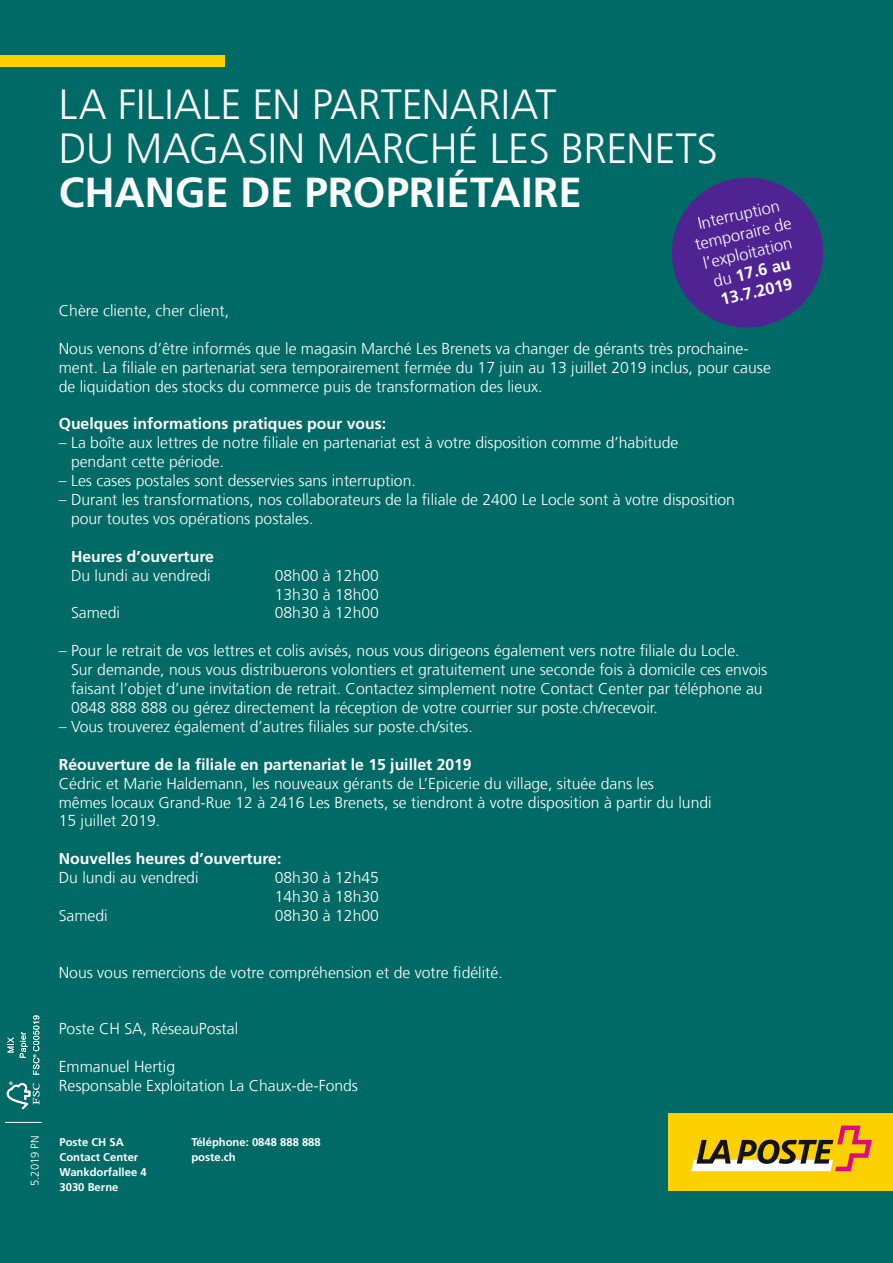
<style>
.page{position:relative;width:893px;height:1263px;background:#006b66}
.page>*{position:absolute;margin:0;border:0;box-sizing:border-box;transform-origin:0 0}
.t1{font:300 42px/43.5px "Frutiger";letter-spacing:-.005em;color:#fff}
.t2{font:700 42px "Frutiger";color:#fff}
.t3{font:300 16.5px/19.8px "Frutiger";color:#fff;text-align:center}
.t4{font:300 15.75px/18.9px "Frutiger";color:#fff}
.t5{font:700 15.75px "Frutiger";color:#fff}
.t6{font:700 11.25px/14.9px "Frutiger";color:#fff}
.t7{font:300 11.25px "Frutiger";color:#fff}
.s1{font-weight:700}
</style>
<div class="page">
<div style="left:0;top:55px;width:225px;height:12px;background:#fdd000"></div>
<div style="left:669px;top:1113px;width:224px;height:78px;background:#fdd000"></div>
<svg style="left:691px;top:1125px;width:181px;height:46px"></svg>
<hr style="left:5px;top:1122px;width:37px;height:1px;background:#fff">
<svg style="left:7px;top:1081px;width:33px;height:28px"></svg>
<svg style="left:8px;top:1037px;width:6px;height:15px"></svg>
<svg style="left:20px;top:1015px;width:19px;height:59px"></svg>
<svg style="left:672px;top:177px;width:152px;height:151px"></svg>
<p class="t7" style="left:28px;top:1186px;width:52px;rotate:-90deg">5.2019 PN</p>
<h1 class="t1" style="left:59px;top:83px;width:661px">LA FILIALE EN PARTENARIAT<br>DU MAGASIN MARCHÉ LES BRENETS</h1>
<h1 class="t2" style="left:59px;top:167px;width:525px">CHANGE DE PROPRIÉTAIRE</h1>
<p class="t3" style="left:688px;top:216px;width:100px;rotate:-13deg">Interruption temporaire de l’exploitation du <span class="s1">17.6 au<br>13.7.2019</span></p>
<p class="t4" style="left:59px;top:301px;width:172px">Chère cliente, cher client,</p>
<p class="t4" style="left:59px;top:339px;width:714px">Nous venons d’être informés que le magasin Marché Les Brenets va changer de gérants très prochaine&shy;ment. La filiale en partenariat sera temporairement fermée du 17 juin au 13 juillet 2019 inclus, pour cause de liquidation des stocks du commerce puis de transformation des lieux.</p>
<p class="t5" style="left:59px;top:415px;width:329px">Quelques informations pratiques pour vous:</p>
<p class="t4" style="left:71px;top:434px;width:609px;text-indent:-12px">– La boîte aux lettres de notre filiale en partenariat est à votre disposition comme d’habitude pendant cette période.</p>
<p class="t4" style="left:59px;top:471px;width:359px">– Les cases postales sont desservies sans interruption.</p>
<p class="t4" style="left:71px;top:490px;width:665px;text-indent:-12px">– Durant les transformations, nos collaborateurs de la filiale de 2400 Le Locle sont à votre disposition pour toutes vos opérations postales.</p>
<p class="t5" style="left:71px;top:547px;width:144px">Heures d’ouverture</p>
<p class="t4" style="left:71px;top:566px;width:141px">Du lundi au vendredi</p>
<p class="t4" style="left:275px;top:566px;width:106px">08h00 à 12h00<br>13h30 à 18h00</p>
<p class="t4" style="left:71px;top:604px;width:50px">Samedi</p>
<p class="t4" style="left:275px;top:604px;width:106px">08h30 à 12h00</p>
<p class="t4" style="left:71px;top:641px;width:698px;text-indent:-12px">– Pour le retrait de vos lettres et colis avisés, nous vous dirigeons également vers notre filiale du Locle.<br>Sur demande, nous vous distribuerons volontiers et gratuitement une seconde fois à domicile ces envois faisant l’objet d’une invitation de retrait. Contactez simplement notre Contact Center par téléphone au 0848 888 888 ou gérez directement la réception de votre courrier sur poste.ch/recevoir.</p>
<p class="t4" style="left:59px;top:717px;width:415px">– Vous trouverez également d’autres filiales sur poste.ch/sites.</p>
<p class="t5" style="left:59px;top:755px;width:414px">Réouverture de la filiale en partenariat le 15 juillet 2019</p>
<p class="t4" style="left:59px;top:774px;width:654px">Cédric et Marie Haldemann, les nouveaux gérants de L’Epicerie du village, située dans les<br>mêmes locaux Grand-Rue 12 à 2416 Les Brenets, se tiendront à votre disposition à partir du lundi<br>15 juillet 2019.</p>
<p class="t5" style="left:59px;top:849px;width:224px">Nouvelles heures d’ouverture:</p>
<p class="t4" style="left:59px;top:868px;width:141px">Du lundi au vendredi</p>
<p class="t4" style="left:275px;top:868px;width:106px">08h30 à 12h45<br>14h30 à 18h30</p>
<p class="t4" style="left:59px;top:906px;width:50px">Samedi</p>
<p class="t4" style="left:275px;top:906px;width:106px">08h30 à 12h00</p>
<p class="t4" style="left:59px;top:963px;width:446px">Nous vous remercions de votre compréhension et de votre fidélité.</p>
<p class="t4" style="left:59px;top:1019px;width:181px">Poste CH SA, RéseauPostal</p>
<p class="t4" style="left:59px;top:1057px;width:301px">Emmanuel Hertig<br>Responsable Exploitation La Chaux-de-Fonds</p>
<p class="t6" style="left:60px;top:1135px;width:89px">Poste CH SA<br>Contact Center<br>Wankdorfallee 4<br>3030 Berne</p>
<p class="t6" style="left:191px;top:1135px;width:131px">Téléphone: 0848 888 888 poste.ch</p>
</div>
